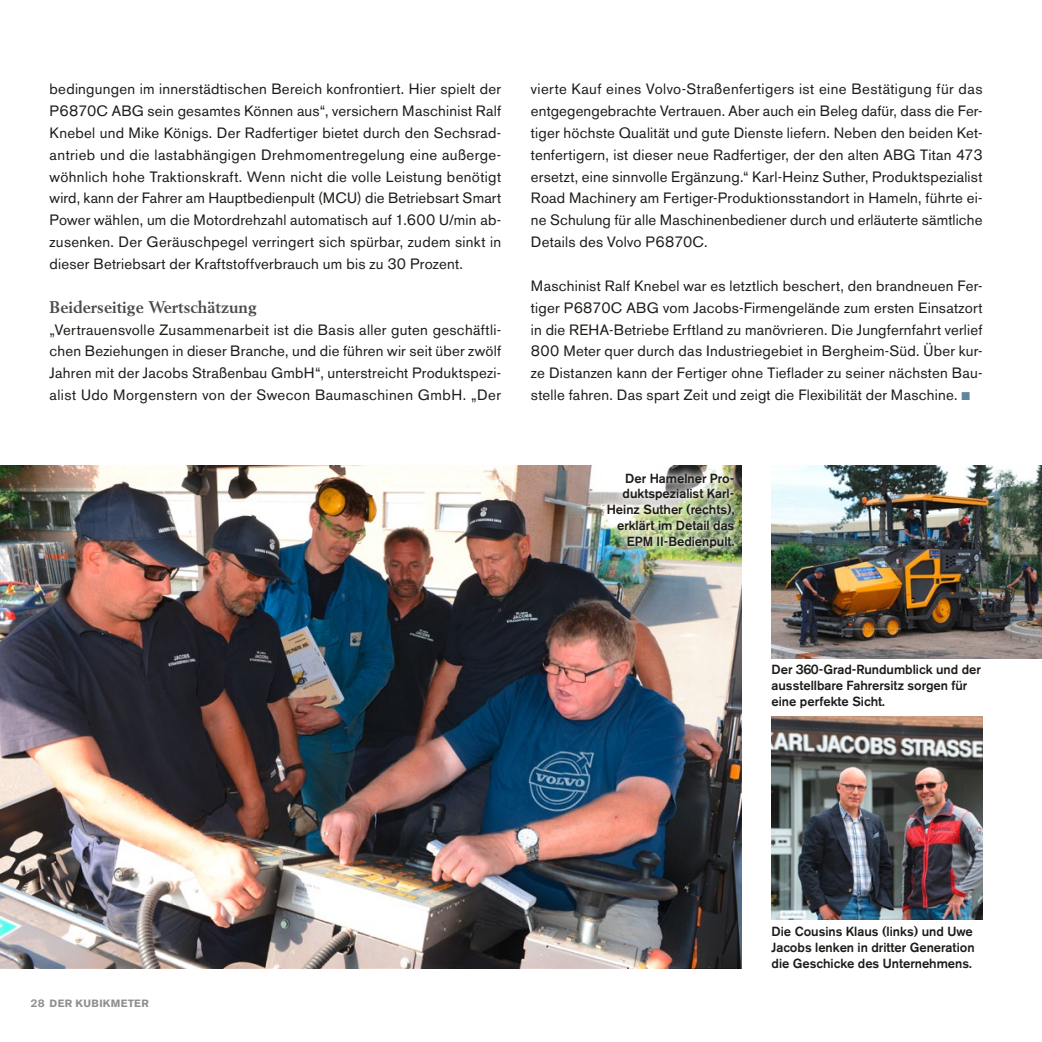
<style>
.page{position:relative;width:1042px;height:1042px;background:#fff}
.page>*{position:absolute;margin:0;border:0;box-sizing:border-box;transform-origin:0 0}
.t1{font:700 16.62px "Volvo Serif Pro";color:#4b4a48}
.t2{font:14.88px/21.9px "Volvo Sans Pro";letter-spacing:.02em;color:#1e1b18;text-align:justify}
.t3{font:500 13.12px/15.8px "Volvo Sans Pro";color:#1e1b18}
.t4{font:700 10.5px "Volvo Sans Pro";letter-spacing:.035em;color:#8f8f8f}
.s1{color:#61859b}
</style>
<div class="page">
<img style="left:0;top:466px;width:742px;height:502px">
<img style="left:771px;top:466px;width:271px;height:192px">
<img style="left:771px;top:716px;width:211px;height:203px">
<div style="left:598px;top:464px;width:144px;height:93px;background:#fff;opacity:.75"></div>
<p class="t2" style="left:50px;top:78px;width:453px">bedingungen im innerstädtischen Bereich konfrontiert. Hier spielt der P6870C ABG sein gesamtes Können aus“, versichern Maschinist Ralf Knebel und Mike Königs. Der Radfertiger bietet durch den Sechsrad&shy;antrieb und die lastabhängigen Drehmomentregelung eine außerge&shy;wöhnlich hohe Traktionskraft. Wenn nicht die volle Leistung benötigt wird, kann der Fahrer am Hauptbedienpult (MCU) die Betriebsart Smart Power wählen, um die Motordrehzahl automatisch auf 1.600 U/min ab&shy;zusenken. Der Geräuschpegel verringert sich spürbar, zudem sinkt in dieser Betriebsart der Kraftstoffverbrauch um bis zu 30 Prozent.</p>
<p class="t1" style="left:50px;top:297px;width:209px">Beiderseitige Wertschätzung</p>
<p class="t2" style="left:50px;top:318px;width:453px">„Vertrauensvolle Zusammenarbeit ist die Basis aller guten geschäftli&shy;chen Beziehungen in dieser Branche, und die führen wir seit über zwölf Jahren mit der Jacobs Straßenbau GmbH“, unterstreicht Produktspezi&shy;alist Udo Morgenstern von der Swecon Baumaschinen GmbH. „Der</p>
<p class="t2" style="left:531px;top:78px;width:453px">vierte Kauf eines Volvo-Straßenfertigers ist eine Bestätigung für das entgegengebrachte Vertrauen. Aber auch ein Beleg dafür, dass die Fer&shy;tiger höchste Qualität und gute Dienste liefern. Neben den beiden Ket&shy;tenfertigern, ist dieser neue Radfertiger, der den alten ABG Titan 473 ersetzt, eine sinnvolle Ergänzung.“ Karl-Heinz Suther, Produktspezialist Road Machinery am Fertiger-Produktionsstandort in Hameln, führte ei&shy;ne Schulung für alle Maschinenbediener durch und erläuterte sämtliche Details des Volvo P6870C.</p>
<p class="t2" style="left:531px;top:275px;width:453px">Maschinist Ralf Knebel war es letztlich beschert, den brandneuen Fer&shy;tiger P6870C ABG vom Jacobs-Firmengelände zum ersten Einsatzort in die REHA-Betriebe Erftland zu manövrieren. Die Jungfernfahrt verlief 800 Meter quer durch das Industriegebiet in Bergheim-Süd. Über kur&shy;ze Distanzen kann der Fertiger ohne Tieflader zu seiner nächsten Bau&shy;stelle fahren. Das spart Zeit und zeigt die Flexibilität der Maschine. <span class="s1">■</span></p>
<p class="t3" style="left:607px;top:470px;width:129px;text-align:right">Der Hamelner Pro&shy;duktspezialist Karl-<br>Heinz Suther (rechts), erklärt im Detail das<br>EPM II-Bedienpult.</p>
<p class="t3" style="left:771px;top:661px;width:211px">Der 360-Grad-Rundumblick und der ausstellbare Fahrersitz sorgen für eine perfekte Sicht.</p>
<p class="t4" style="left:30px;top:997px;width:120px">28 DER KUBIKMETER</p>
<p class="t3" style="left:771px;top:923px;width:204px">Die Cousins Klaus (links) und Uwe<br>Jacobs lenken in dritter Generation die Geschicke des Unternehmens.</p>
</div>
